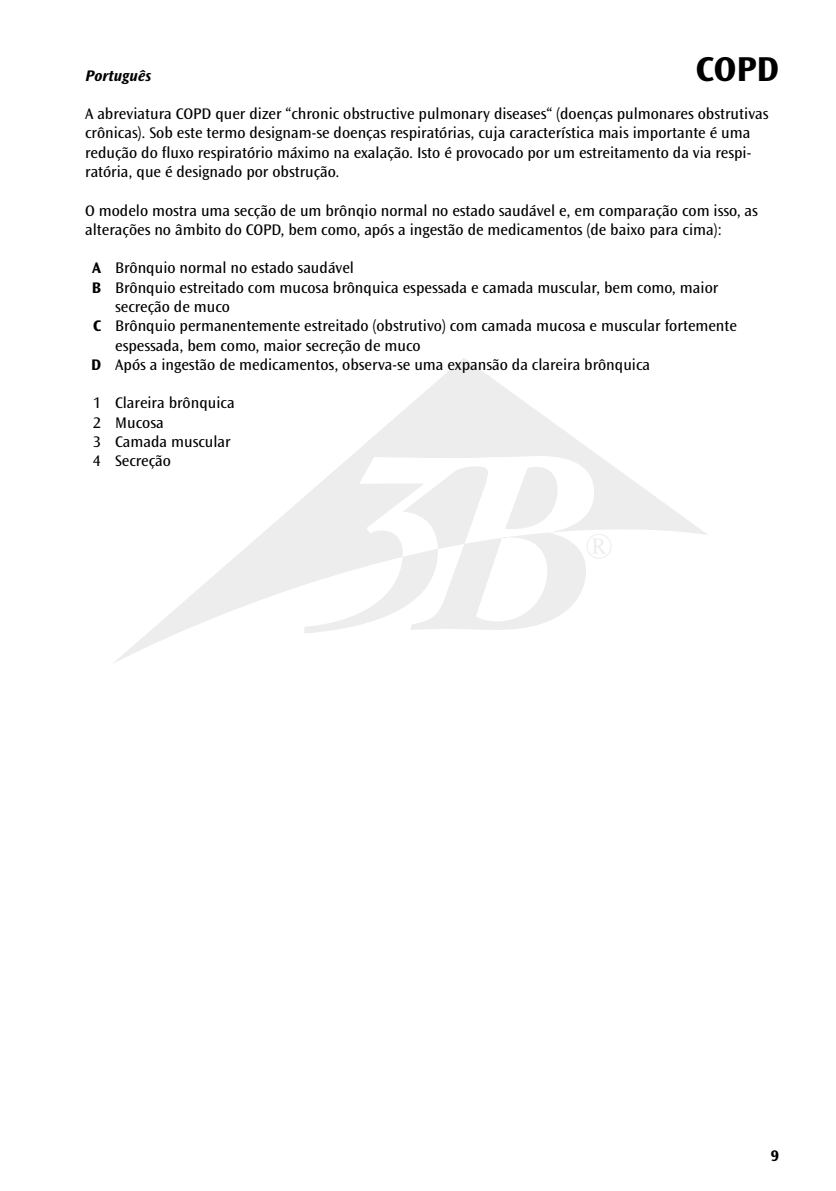
<style>
.page{position:relative;width:836px;height:1191px;background:#fff}
.page>*{position:absolute;margin:0;border:0;box-sizing:border-box;transform-origin:0 0}
.t1{font:700 36px "Ocean Sans Std";color:#000}
.t2{font:16px/19.2px "Ocean Sans Std";color:#000}
.t3{font:italic 700 16px "Ocean Sans Std";color:#000}
.t4{font:700 16px "Ocean Sans Std";color:#000}
.s1{font-weight:700}
</style>
<div class="page">
<svg style="left:114px;top:358px;width:593px;height:305px"></svg>
<svg style="left:304px;top:456px;width:289px;height:177px"></svg>
<h1 class="t1" style="left:695px;top:49px;width:85px">COPD</h1>
<p class="t2" style="left:85px;top:104px;width:684px">A abreviatura COPD quer dizer “chronic obstructive pulmonary diseases“ (doenças pulmonares obstrutivas crônicas). Sob este termo designam-se doenças respiratórias, cuja característica mais importante é uma redução do fluxo respiratório máximo na exalação. Isto é provocado por um estreitamento da via respi&shy;ratória, que é designado por obstrução.</p>
<p class="t2" style="left:85px;top:201px;width:674px">O modelo mostra uma secção de um brônqio normal no estado saudável e, em comparação com isso, as alterações no âmbito do COPD, bem como, após a ingestão de medicamentos (de baixo para cima):</p>
<p class="t2" style="left:92px;top:259px;width:263px"><span class="s1">A</span> Brônquio normal no estado saudável</p>
<p class="t2" style="left:92px;top:278px;width:627px"><span class="s1">B</span> Brônquio estreitado com mucosa brônquica espessada e camada muscular, bem como, maior</p>
<p class="t2" style="left:115px;top:297px;width:116px">secreção de muco</p>
<p class="t2" style="left:93px;top:316px;width:645px"><span class="s1">C</span> Brônquio permanentemente estreitado (obstrutivo) com camada mucosa e muscular fortemente</p>
<p class="t2" style="left:115px;top:336px;width:307px">espessada, bem como, maior secreção de muco</p>
<p class="t2" style="left:91px;top:355px;width:560px"><span class="s1">D</span> Após a ingestão de medicamentos, observa-se uma expansão da clareira brônquica</p>
<p class="t2" style="left:93px;top:394px;width:143px">1 Clareira brônquica<br>2 Mucosa<br>3 Camada muscular<br>4 Secreção</p>
<p class="t3" style="left:85px;top:66px;width:67px">Português</p>
<p class="t4" style="left:770px;top:1146px;width:10px">9</p>
</div>
